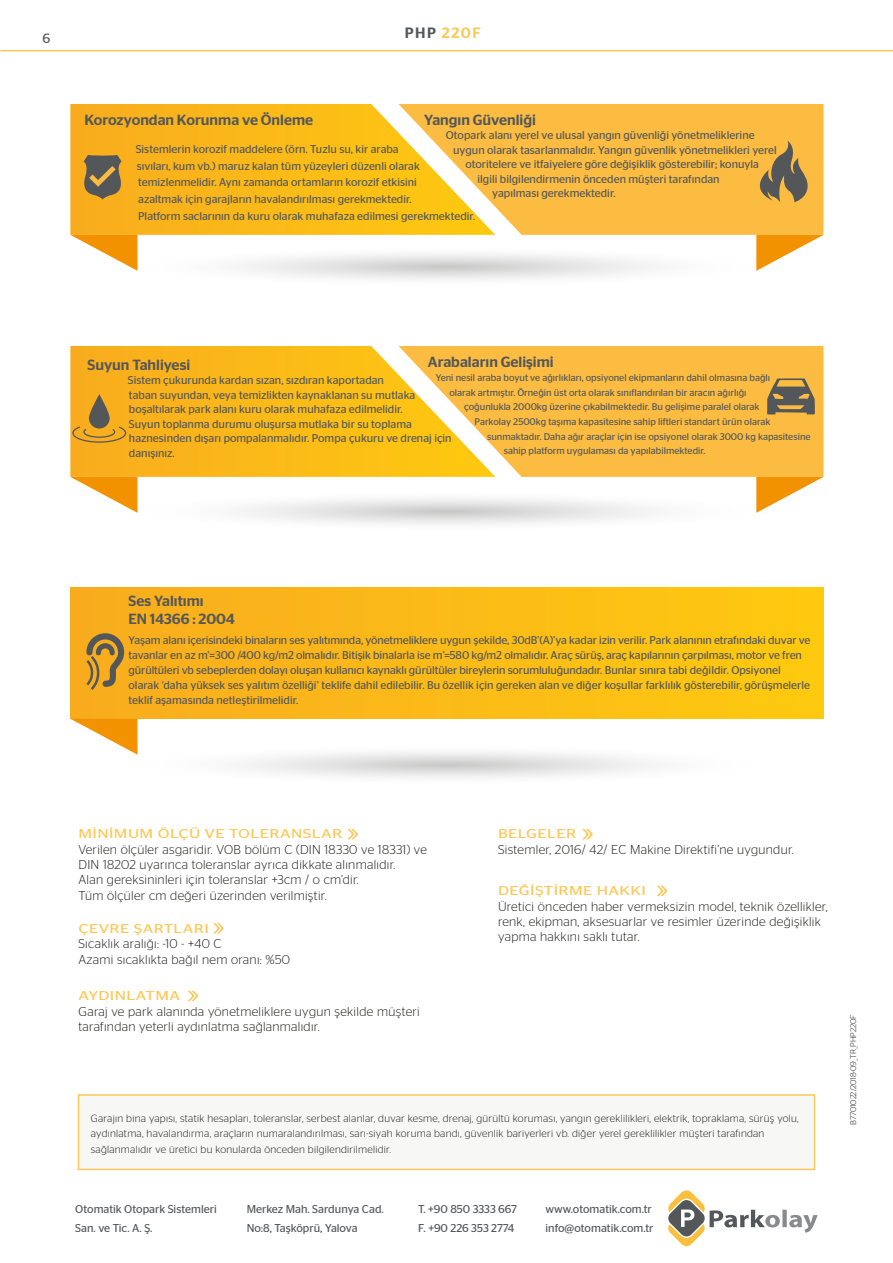
<style>
.page{position:relative;width:893px;height:1263px;background:#fff}
.page>*{position:absolute;margin:0;border:0;box-sizing:border-box;transform-origin:0 0}
.t1{font:500 15px "Stag Sans";letter-spacing:.1em;color:#fdc858}
.t2{font:500 14.7px/17.7px "Stag Sans";color:#54575a}
.t3{font:13.5px "Stag Sans";color:#54575a}
.t4{font:300 12.75px/15.5px "Stag Sans";letter-spacing:.025em;color:#1d1d1b}
.t5{font:12.75px "Stag Sans";letter-spacing:.025em;color:#fdc858;scale:1.29 1}
.t6{font:11.4px "Stag Sans";color:#54575a}
.t7{font:11.25px/14.5px "Stag Sans";color:#54575a}
.t8{font:300 10.5px/15.6px "Stag Sans";letter-spacing:.025em;color:#1d1d1b}
.t9{font:9.75px/14.5px "Stag Sans";color:#54575a}
.t10{font:300 8.25px "Stag Sans";letter-spacing:-.01em;color:#1d1d1b}
.s1{color:#54575a}
</style>
<div class="page">
<hr style="left:1px;top:50px;width:892px;height:1px;background:#fdc858">
<div style="left:78px;top:1094px;width:737px;height:76px;background:#f7f7f6;border:2px solid #fdc858"></div>
<svg style="left:347px;top:829px;width:11px;height:10px"></svg>
<svg style="left:657px;top:885px;width:10px;height:11px"></svg>
<svg style="left:582px;top:829px;width:11px;height:10px"></svg>
<svg style="left:213px;top:923px;width:10px;height:11px"></svg>
<svg style="left:188px;top:990px;width:10px;height:11px"></svg>
<svg style="left:1px;top:482px;width:892px;height:58px"></svg>
<div style="left:495px;top:346px;width:328px;height:131px;background:#fbbc41"></div>
<svg style="left:756px;top:477px;width:67px;height:36px"></svg>
<svg style="left:70px;top:346px;width:425px;height:131px;background:#fbbd29"></svg>
<svg style="left:70px;top:477px;width:68px;height:36px"></svg>
<svg style="left:72px;top:426px;width:54px;height:17px"></svg>
<svg style="left:89px;top:394px;width:21px;height:34px"></svg>
<svg style="left:767px;top:378px;width:48px;height:37px;background:#927c50"></svg>
<svg style="left:0;top:238px;width:892px;height:57px"></svg>
<div style="left:495px;top:104px;width:328px;height:131px;background:#fbbc41"></div>
<svg style="left:756px;top:235px;width:67px;height:36px"></svg>
<svg style="left:746px;top:141px;width:62px;height:61px;background:#bc964a"></svg>
<svg style="left:70px;top:104px;width:425px;height:131px;background:#fbbd29"></svg>
<svg style="left:70px;top:235px;width:68px;height:36px"></svg>
<svg style="left:84px;top:155px;width:38px;height:44px;background:#82704c"></svg>
<svg style="left:1px;top:736px;width:892px;height:57px"></svg>
<div style="left:70px;top:588px;width:753px;height:131px;background:linear-gradient(to right,#f8ac1e,#feca10)"></div>
<svg style="left:70px;top:719px;width:68px;height:36px"></svg>
<svg style="left:86px;top:633px;width:38px;height:57px;background:#b68a35"></svg>
<svg style="left:668px;top:1190px;width:150px;height:56px"></svg>
<p class="t3" style="left:43px;top:31px;width:9px">6</p>
<h1 class="t1" style="left:405px;top:24px;width:77px"><span class="s1">PHP</span> 220F</h1>
<h2 class="t2" style="left:84px;top:111px;width:230px">Korozyondan Korunma ve Önleme</h2>
<p class="t7" style="left:136px;top:141px;width:341px;line-height:16.5px">Sistemlerin korozif maddelere (örn. Tuzlu su, kir araba<br>sıvıları, kum vb.) maruz kalan tüm yüzeyleri düzenli olarak temizlenmelidir. Aynı zamanda ortamların korozif etkisini<br>azaltmak için garajların havalandırılması gerekmektedir.<br>Platform saclarının da kuru olarak muhafaza edilmesi gerekmektedir.</p>
<h2 class="t2" style="left:424px;top:111px;width:113px">Yangın Güvenliği</h2>
<p class="t7" style="left:446px;top:128px;width:310px">Otopark alanı yerel ve ulusal yangın güvenliği yönetmeliklerine</p>
<p class="t7" style="left:453px;top:142px;width:325px">uygun olarak tasarlanmalıdır. Yangın güvenlik yönetmelikleri yerel</p>
<p class="t7" style="left:465px;top:157px;width:295px">otoritelere ve itfaiyelere göre değişiklik gösterebilir; konuyla</p>
<p class="t7" style="left:478px;top:171px;width:244px">ilgili bilgilendirmenin önceden müşteri tarafından</p>
<p class="t7" style="left:492px;top:186px;width:125px">yapılması gerekmektedir.</p>
<h2 class="t2" style="left:428px;top:353px;width:127px">Arabaların Gelişimi</h2>
<p class="t9" style="left:449px;top:371px;width:322px;text-indent:-14px">Yeni nesil araba boyut ve ağırlıkları, opsiyonel ekipmanların dahil olmasına bağlı olarak artmıştır. Örneğin üst orta olarak sınıflandırılan bir aracın ağırlığı</p>
<p class="t9" style="left:464px;top:400px;width:297px">çoğunlukla 2000kg üzerine çıkabilmektedir. Bu gelişime paralel olarak</p>
<p class="t9" style="left:475px;top:414px;width:298px">Parkolay 2500kg taşıma kapasitesine sahip liftleri standart ürün olarak</p>
<p class="t9" style="left:487px;top:429px;width:325px">sunmaktadır. Daha ağır araçlar için ise opsiyonel olarak 3000 kg kapasitesine</p>
<p class="t9" style="left:504px;top:443px;width:203px">sahip platform uygulaması da yapılabilmektedir.</p>
<h2 class="t2" style="left:87px;top:356px;width:104px">Suyun Tahliyesi</h2>
<p class="t7" style="left:128px;top:373px;width:325px">Sistem çukurunda kardan sızan, sızdıran kaportadan<br>taban suyundan, veya temizlikten kaynaklanan su mutlaka boşaltılarak park alanı kuru olarak muhafaza edilmelidir.<br>Suyun toplanma durumu oluşursa mutlaka bir su toplama haznesinden dışarı pompalanmalıdır. Pompa çukuru ve drenaj için danışınız.</p>
<h2 class="t2" style="left:129px;top:592px;width:108px">Ses Yalıtımı<br>EN 14366 : 2004</h2>
<p class="t7" style="left:129px;top:632px;width:683px;line-height:15px">Yaşam alanı içerisindeki binaların ses yalıtımında, yönetmeliklere uygun şekilde, 30dB’(A)’ya kadar izin verilir. Park alanının etrafındaki duvar ve tavanlar en az m’=300 /400 kg/m2 olmalıdır. Bitişik binalarla ise m’=580 kg/m2 olmalıdır. Araç sürüş, araç kapılarının çarpılması, motor ve fren gürültüleri vb sebeplerden dolayı oluşan kullanıcı kaynaklı gürültüler bireylerin sorumluluğundadır. Bunlar sınıra tabi değildir. Opsiyonel olarak ‘daha yüksek ses yalıtım özelliği’ teklife dahil edilebilir. Bu özellik için gereken alan ve diğer koşullar farklılık gösterebilir, görüşmelerle teklif aşamasında netleştirilmelidir.</p>
<p class="t5" style="left:78px;top:827px;width:206px">MİNİMUM ÖLÇÜ VE TOLERANSLAR</p>
<p class="t4" style="left:78px;top:841px;width:350px">Verilen ölçüler asgaridir. VOB bölüm C (DIN 18330 ve 18331) ve DIN 18202 uyarınca toleranslar ayrıca dikkate alınmalıdır.<br>Alan gereksininleri için toleranslar +3cm / o cm’dir.<br>Tüm ölçüler cm değeri üzerinden verilmiştir.</p>
<p class="t5" style="left:78px;top:921px;width:103px">ÇEVRE ŞARTLARI</p>
<p class="t4" style="left:78px;top:936px;width:213px">Sıcaklık aralığı: -10 - +40 C<br>Azami sıcaklıkta bağıl nem oranı: %50</p>
<p class="t5" style="left:78px;top:989px;width:80px">AYDINLATMA</p>
<p class="t4" style="left:78px;top:1003px;width:343px">Garaj ve park alanında yönetmeliklere uygun şekilde müşteri tarafından yeterli aydınlatma sağlanmalıdır.</p>
<p class="t5" style="left:498px;top:827px;width:62px">BELGELER</p>
<p class="t4" style="left:498px;top:841px;width:297px">Sistemler, 2016/ 42/ EC Makine Direktifi’ne uygundur.</p>
<p class="t5" style="left:498px;top:884px;width:116px">DEĞİŞTİRME HAKKI</p>
<p class="t4" style="left:498px;top:898px;width:331px">Üretici önceden haber vermeksizin model, teknik özellikler, renk, ekipman, aksesuarlar ve resimler üzerinde değişiklik yapma hakkını saklı tutar.</p>
<p class="t8" style="left:91px;top:1110px;width:709px">Garajın bina yapısı, statik hesapları, toleranslar, serbest alanlar, duvar kesme, drenaj, gürültü koruması, yangın gereklilikleri, elektrik, topraklama, sürüş yolu,</p>
<p class="t8" style="left:91px;top:1126px;width:675px">aydınlatma, havalandırma, araçların numaralandırılması, sarı-siyah koruma bandı, güvenlik bariyerleri vb. diğer yerel gereklilikler müşteri tarafından sağlanmalıdır ve üretici bu konularda önceden bilgilendirilmelidir.</p>
<p class="t6" style="left:75px;top:1203px;width:143px">Otomatik Otopark Sistemleri</p>
<p class="t6" style="left:247px;top:1203px;width:139px">Merkez Mah. Sardunya Cad.</p>
<p class="t6" style="left:418px;top:1203px;width:100px">T. +90 850 3333 667</p>
<p class="t6" style="left:545px;top:1203px;width:108px">www.otomatik.com.tr</p>
<p class="t6" style="left:75px;top:1222px;width:79px">San. ve Tic. A. Ş.</p>
<p class="t6" style="left:247px;top:1222px;width:113px">No:8, Taşköprü, Yalova</p>
<p class="t6" style="left:418px;top:1222px;width:98px">F. +90 226 353 2774</p>
<p class="t6" style="left:545px;top:1222px;width:109px">info@otomatik.com.tr</p>
<p class="t10" style="left:849px;top:1125px;width:112px;rotate:-90deg">B7701022/2018-09_TR_PHP220F</p>
</div>
